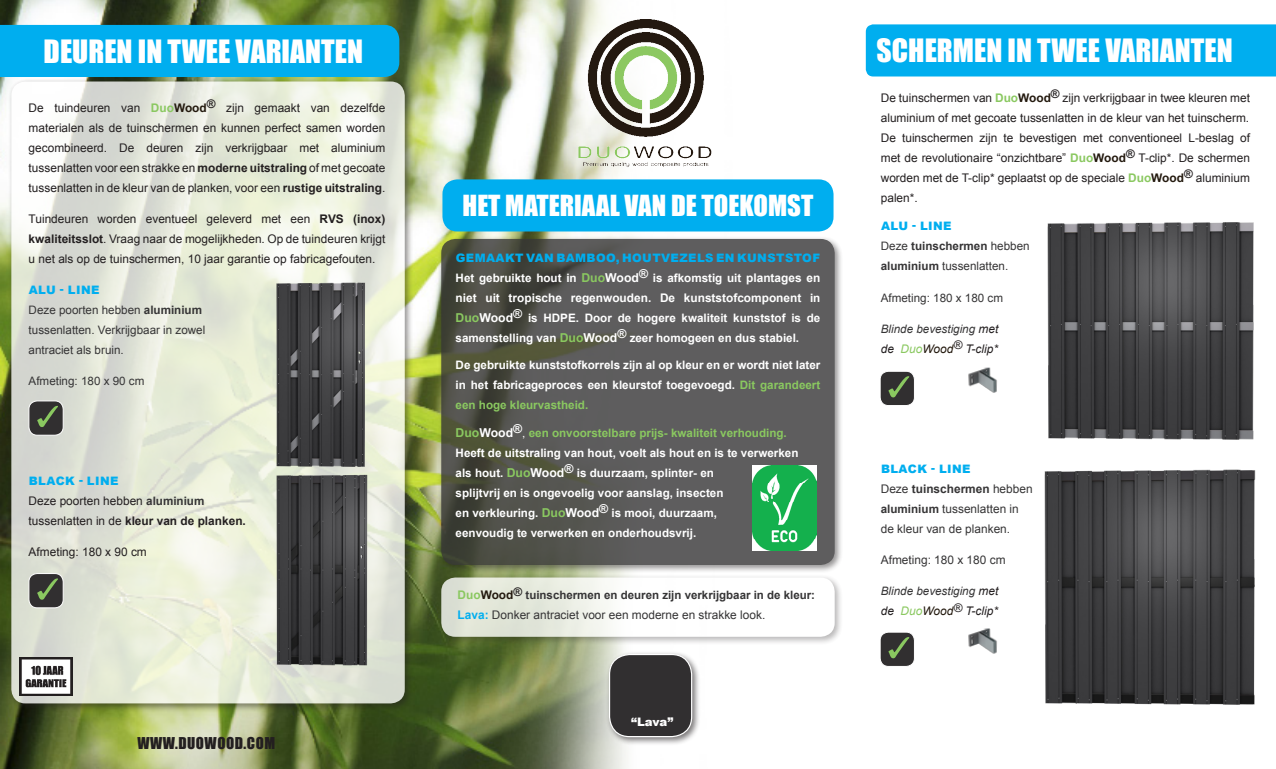
<style>
.page{position:relative;width:1276px;height:769px;background:#fff}
.page>*{position:absolute;margin:0;border:0;box-sizing:border-box;transform-origin:0 0}
.t1{font:29.5px "Impact";color:#fff}
.t2{font:26.75px "Impact";color:#fff}
.t3{font:15px "Impact";letter-spacing:.035em;color:#231f20}
.t4{font:11.88px/20px "Arial";color:#231f20;text-align:justify}
.t5{font:11.88px/20px "Arial";color:#363536}
.t6{font:700 11.88px "Arial";color:#fff}
.t7{font:italic 11.88px "Arial";color:#231f20}
.t8{font:900 11.75px "Arial";color:#fff}
.t9{font:700 11.62px/20px "Arial";color:#fff}
.t10{font:11.62px/20px "Arial";color:#363536}
.t11{font:900 11.62px/20px "Arial";letter-spacing:.035em;color:#00aeef}
.t12{font:italic 11.62px "Arial";color:#363536}
.t13{font:700 11.5px "Arial";color:#363536}
.s1{font-weight:700;color:#8ac860}
.s2{font-weight:700;color:#23190e}
.s3{font-weight:700}
.s4{font-weight:900;color:#00aeef}
.s5{font-weight:700;font-size:11.62px;color:#363536}
.s6{font-weight:700;color:#fff}
.s7{font-weight:700;font-size:12.25px;color:#8ac860}
.s8{font-weight:700;font-size:12.25px;color:#fff}
.s9{font-weight:700;font-size:11.88px;color:#fff}
.s10{font-size:11.62px}
.s11{font-size:12.25px;color:#8ac860}
.s12{font-size:12.25px}
.s13{color:#8ac860}
.s14{font-weight:400}
.s15{font-size:11.88px;color:#8ac860}
.s16{font-size:11.88px;color:#23190e}
.s17{font-weight:700;color:#00aeef}
.s18{font-size:11.88px;color:#231f20}
.s19{color:#23190e}
.s20{font-weight:700;font-size:11.62px}
</style>
<div class="page">
<img style="left:0;top:0;width:834px;height:769px">
<div style="left:437px;top:235px;width:406px;height:338px;background:#231f20;opacity:.6"></div>
<svg style="left:441px;top:239px;width:393px;height:326px;background:#585855"></svg>
<div style="left:8px;top:78px;width:405px;height:634px;background:#231f20;opacity:.6"></div>
<svg style="left:11px;top:81px;width:394px;height:622px;background:#e3e7d9"></svg>
<div style="left:437px;top:574px;width:406px;height:71px;background:#231f20;opacity:.4"></div>
<svg style="left:441px;top:577px;width:393px;height:60px"></svg>
<img style="left:1047px;top:222px;width:207px;height:218px">
<img style="left:260px;top:468px;width:122px;height:204px">
<img style="left:265px;top:276px;width:112px;height:199px">
<img style="left:1044px;top:469px;width:212px;height:236px">
<img style="left:968px;top:367px;width:29px;height:26px">
<div style="left:605px;top:650px;width:95px;height:96px;background:#231f20;opacity:.6"></div>
<div style="left:609px;top:654px;width:82px;height:83px;background:#312f30;border-radius:20px"></div>
<div style="left:609px;top:654px;width:83px;height:83px;border:1px solid #fff;border-radius:20px"></div>
<div style="left:29px;top:573px;width:34px;height:35px;background:#312f30;border-radius:8px"></div>
<div style="left:29px;top:573px;width:34px;height:35px;border:1px solid #fff;border-radius:8px"></div>
<svg style="left:37px;top:578px;width:21px;height:22px"></svg>
<div style="left:29px;top:401px;width:34px;height:34px;background:#312f30;border-radius:8px"></div>
<div style="left:29px;top:401px;width:34px;height:34px;border:1px solid #fff;border-radius:8px"></div>
<svg style="left:37px;top:406px;width:21px;height:21px"></svg>
<div style="left:866px;top:24px;width:410px;height:52px;background:#00aeef"></div>
<div style="left:0;top:25px;width:399px;height:52px;background:#00aeef"></div>
<img style="left:752px;top:465px;width:64px;height:85px">
<div style="left:442px;top:179px;width:391px;height:52px;background:#00aeef;border-radius:15px"></div>
<img style="left:563px;top:19px;width:149px;height:151px">
<div style="left:880px;top:371px;width:34px;height:35px;background:#312f30;border-radius:8px"></div>
<div style="left:880px;top:371px;width:34px;height:35px;border:1px solid #fff;border-radius:8px"></div>
<svg style="left:888px;top:376px;width:21px;height:22px"></svg>
<img style="left:20px;top:657px;width:53px;height:38px">
<img style="left:968px;top:628px;width:29px;height:26px">
<div style="left:880px;top:632px;width:34px;height:34px;background:#312f30;border-radius:8px"></div>
<div style="left:880px;top:632px;width:34px;height:35px;border:1px solid #fff;border-radius:8px"></div>
<svg style="left:888px;top:637px;width:21px;height:22px"></svg>
<h1 class="t1" style="left:44px;top:28px;width:321px">DEUREN IN TWEE VARIANTEN</h1>
<h1 class="t1" style="left:876px;top:28px;width:357px">SCHERMEN IN TWEE VARIANTEN</h1>
<p class="t4" style="left:29px;top:98px;width:358px">De tuindeuren van <span class="s1">Duo</span><span class="s2">Wood</span><sup>®</sup> zijn gemaakt van dezelfde materialen als de tuinschermen en kunnen perfect samen worden gecombineerd. De deuren zijn verkrijgbaar met aluminium tussenlatten voor een strakke en <span class="s3">moderne uitstraling</span> of met gecoate tussenlatten in de kleur van de planken, voor een <span class="s3">rustige uitstraling</span>.</p>
<p class="t4" style="left:29px;top:209px;width:358px">Tuindeuren worden eventueel geleverd met een <span class="s3">RVS (inox) kwaliteitsslot</span>. Vraag naar de mogelijkheden. Op de tuindeuren krijgt u net als op de tuinschermen, 10 jaar garantie op fabricagefouten.</p>
<p class="t10" style="left:29px;top:280px;width:178px"><span class="s4">ALU - LINE<br></span>Deze poorten hebben <span class="s3">aluminium </span>tussenlatten. Verkrijgbaar in zowel antraciet als bruin.</p>
<p class="t10" style="left:29px;top:371px;width:117px">Afmeting: 180 x 90 cm</p>
<p class="t11" style="left:29px;top:471px;width:91px">BLACK - LINE</p>
<p class="t4" style="left:29px;top:491px;width:219px">Deze poorten hebben <span class="s5">aluminium </span>tussenlatten in de <span class="s3">kleur van de planken.</span></p>
<p class="t4" style="left:29px;top:542px;width:120px">Afmeting: 180 x 90 cm</p>
<p class="t3" style="left:137px;top:731px;width:139px">WWW.DUOWOOD.COM</p>
<h2 class="t2" style="left:462px;top:185px;width:352px">HET MATERIAAL VAN DE TOEKOMST</h2>
<p class="t11" style="left:455px;top:247px;width:366px">GEMAAKT VAN BAMBOO, HOUTVEZELS EN KUNSTSTOF<br><span class="s6">Het gebruikte hout in</span> <span class="s7">Duo</span><span class="s8">Wood</span><sup>®</sup> <span class="s6">is afkomstig uit</span> <span class="s9">plantages en</span></p>
<p class="t6" style="left:455px;top:289px;width:366px">niet uit tropische regenwouden. De kunststofcomponent <span class="s10">in</span></p>
<p class="t9" style="left:455px;top:308px;width:366px"><span class="s11">Duo</span><span class="s12">Wood</span><sup>®</sup> is HDPE. Door de hogere kwaliteit kunststof is de samenstelling van <span class="s11">Duo</span><span class="s12">Wood</span><sup>®</sup> zeer homogeen en dus stabiel.</p>
<p class="t9" style="left:455px;top:355px;width:366px;text-align:justify">De gebruikte kunststofkorrels zijn al op kleur en er wordt niet later in het fabricageproces een kleurstof toegevoegd. <span class="s13">Dit garandeert een hoge kleurvastheid.</span></p>
<p class="t9" style="left:455px;top:423px;width:344px"><span class="s11">Duo</span><span class="s12">Wood</span><sup>®</sup><span class="s14">,</span> <span class="s13">een onvoorstelbare prijs- kwaliteit verhouding.<br></span>Heeft de uitstraling van hout, voelt als hout en is te verwerken als hout. <span class="s11">Duo</span><span class="s12">Wood</span><sup>®</sup> is duurzaam, splinter- en<br>splijtvrij en is ongevoelig voor aanslag, insecten<br>en verkleuring. <span class="s11">Duo</span><span class="s12">Wood</span><sup>®</sup> is mooi, duurzaam,<br>eenvoudig te verwerken en onderhoudsvrij.</p>
<p class="t13" style="left:457px;top:587px;width:359px"><span class="s15">Duo</span><span class="s16">Wood</span><sup>®</sup> tuinschermen en deuren zijn verkrijgbaar in de kleur:</p>
<p class="t5" style="left:457px;top:605px;width:309px"><span class="s17">Lava:</span> Donker antraciet voor een moderne en strakke look.</p>
<p class="t8" style="left:631px;top:713px;width:44px">“Lava”</p>
<p class="t4" style="left:881px;top:88px;width:371px">De tuinschermen van <span class="s1">Duo</span><span class="s2">Wood</span><sup>®</sup> zijn verkrijgbaar in twee kleuren met aluminium of met gecoate tussenlatten in de kleur van het tuinscherm.<br>De tuinschermen zijn te bevestigen met conventioneel L-beslag of met de revolutionaire “onzichtbare” <span class="s1">Duo</span><span class="s2">Wood</span><sup>®</sup> T-clip*. De schermen worden met de T-clip* geplaatst op de speciale <span class="s1">Duo</span><span class="s2">Wood</span><sup>®</sup> aluminium palen*.</p>
<p class="t10" style="left:881px;top:216px;width:150px"><span class="s4">ALU - LINE<br></span>Deze <span class="s3">tuinschermen</span> hebben <span class="s3">aluminium</span> tussenlatten.</p>
<p class="t10" style="left:881px;top:287px;width:124px">Afmeting: 180 x 180 cm</p>
<p class="t12" style="left:881px;top:321px;width:119px">Blinde bevestiging <span class="s18">met</span></p>
<p class="t7" style="left:881px;top:341px;width:119px">de <span class="s13">Duo</span><span class="s19">Wood</span>® T-clip*</p>
<p class="t11" style="left:881px;top:458px;width:91px">BLACK - LINE</p>
<p class="t5" style="left:881px;top:479px;width:153px">Deze <span class="s3">tuinschermen</span> hebben <span class="s20">aluminium</span> tussenlatten in de kleur van de planken.</p>
<p class="t5" style="left:881px;top:550px;width:126px">Afmeting: 180 x 180 cm</p>
<p class="t12" style="left:881px;top:584px;width:119px">Blinde bevestiging <span class="s18">met</span></p>
<p class="t7" style="left:881px;top:604px;width:119px">de <span class="s13">Duo</span><span class="s19">Wood</span>® T-clip*</p>
</div>
